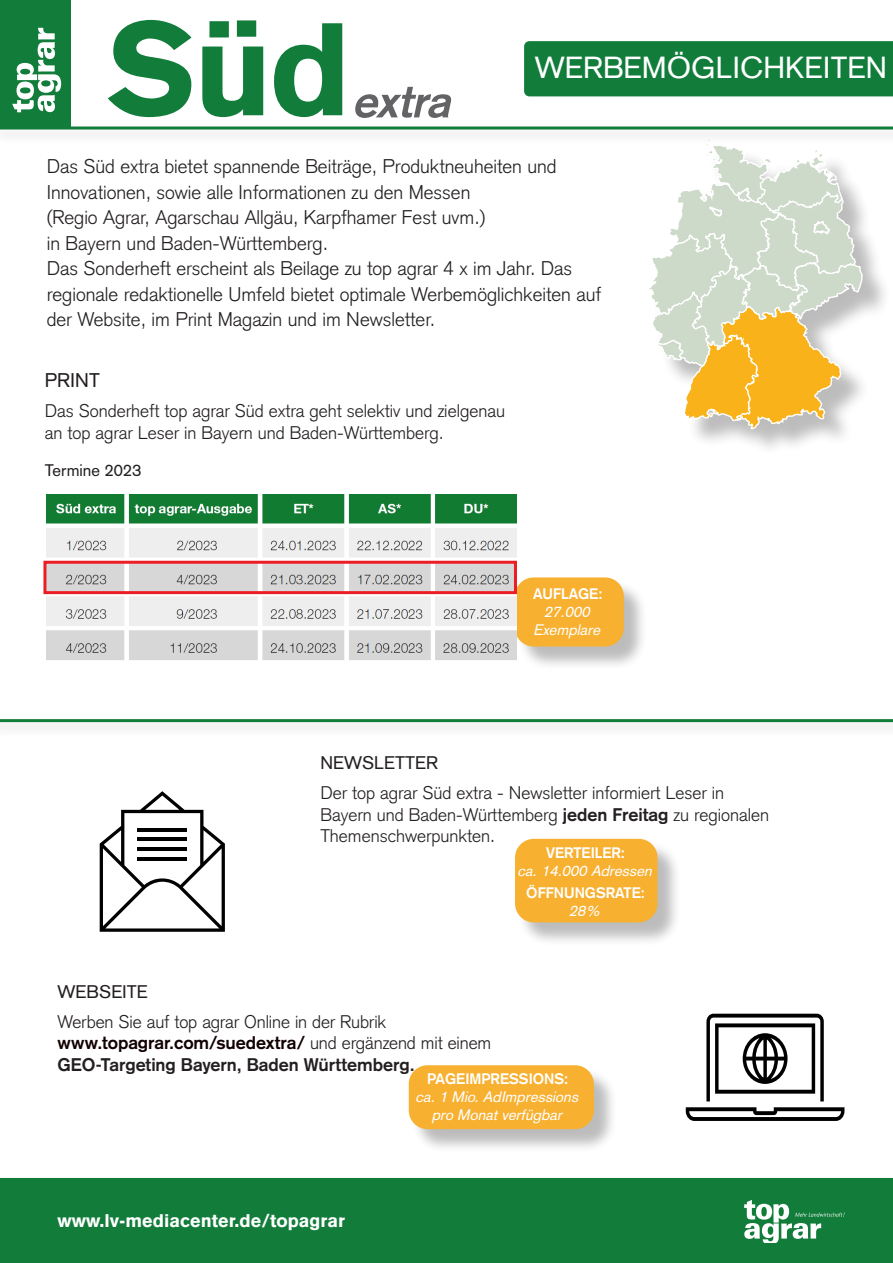
<style>
.page{position:relative;width:893px;height:1263px;background:#fff}
.page>*{position:absolute;margin:0;border:0;box-sizing:border-box;transform-origin:0 0}
.t1{font:30px "Basic Commercial LT Pro";color:#fff}
.t2{font:300 19.5px/25.5px "Basic Commercial LT Pro";color:#231f20}
.t3{font:19.5px "Basic Commercial LT Pro";color:#231f20}
.t4{font:300 18px/21.6px "Basic Commercial LT Pro";color:#231f20}
.t5{font:900 18px "Basic Commercial LT Com";color:#fff}
.t6{font:18px "Basic Commercial LT Pro";color:#231f20}
.t7{font:16.5px "Basic Commercial LT Pro";color:#231f20}
.t8{font:italic 15px/18px "Basic Commercial LT Pro";color:#fff;text-align:center}
.t9{font:700 15px "Basic Commercial LT Pro";color:#fff}
.s1{font-weight:700}
.s2{font-weight:700;color:#110002}
</style>
<div class="page">
<div style="left:0;top:1178px;width:893px;height:85px;background:#127d3b"></div>
<div style="left:524px;top:41px;width:369px;height:55px;background:#127d3b"></div>
<svg style="left:744px;top:1200px;width:100px;height:43px"></svg>
<svg style="left:100px;top:791px;width:125px;height:141px"></svg>
<hr style="left:138px;top:828px;width:49px;height:3px;background:#000">
<hr style="left:138px;top:838px;width:49px;height:3px;background:#000">
<hr style="left:138px;top:848px;width:49px;height:3px;background:#000">
<hr style="left:138px;top:858px;width:49px;height:3px;background:#000">
<div style="left:518px;top:841px;width:163px;height:105px;background:#231f20;opacity:.3"></div>
<div style="left:516px;top:839px;width:141px;height:83px;background:#f7b030;border-radius:18px"></div>
<div style="left:515px;top:839px;width:142px;height:83px;border:2px solid #f7b030;border-radius:18px"></div>
<div style="left:517px;top:580px;width:131px;height:90px;background:#231f20;opacity:.3"></div>
<div style="left:516px;top:578px;width:107px;height:68px;background:#f7b030;border-radius:18px"></div>
<div style="left:515px;top:577px;width:109px;height:69px;border:2px solid #f7b030;border-radius:18px"></div>
<svg style="left:686px;top:1107px;width:158px;height:14px"></svg>
<svg style="left:706px;top:1014px;width:118px;height:87px"></svg>
<div style="left:411px;top:1068px;width:207px;height:85px;background:#231f20;opacity:.3"></div>
<div style="left:410px;top:1066px;width:183px;height:62px;background:#f7b030;border-radius:18px"></div>
<div style="left:409px;top:1065px;width:185px;height:64px;border:2px solid #f7b030;border-radius:18px"></div>
<svg style="left:0;top:126px;width:893px;height:320px"></svg>
<div style="left:0;top:0;width:70px;height:128px;background:#127d3b"></div>
<svg style="left:12px;top:28px;width:49px;height:84px"></svg>
<svg style="left:108px;top:20px;width:234px;height:97px"></svg>
<svg style="left:355px;top:87px;width:96px;height:31px"></svg>
<div style="left:0;top:716px;width:893px;height:21px;background:#231f20;opacity:.2"></div>
<svg style="left:0;top:719px;width:893px;height:3px"></svg>
<img style="left:46px;top:494px;width:471px;height:166px">
<div style="left:43px;top:561px;width:474px;height:33px;border:3px solid #ea1e24"></div>
<p class="t1" style="left:535px;top:50px;width:354px">WERBEMÖGLICHKEITEN</p>
<p class="t2" style="left:47px;top:154px;width:511px">Das Süd extra bietet spannende Beiträge, Produktneuheiten und Innovationen, sowie alle Informationen zu den Messen<br>(Regio Agrar, Agarschau Allgäu, Karpfhamer Fest uvm.)<br>in Bayern und Baden-Württemberg.</p>
<p class="t2" style="left:47px;top:256px;width:556px">Das Sonderheft erscheint als Beilage zu top agrar 4 x im Jahr. Das regionale redaktionelle Umfeld bietet optimale Werbemöglichkeiten auf der Website, im Print Magazin und im Newsletter.</p>
<p class="t3" style="left:45px;top:369px;width:56px">PRINT</p>
<p class="t4" style="left:45px;top:400px;width:462px">Das Sonderheft top agrar Süd extra geht selektiv und zielgenau an top agrar Leser in Bayern und Baden-Württemberg.</p>
<p class="t7" style="left:45px;top:460px;width:98px">Termine 2023</p>
<p class="t9" style="left:533px;top:585px;width:71px">AUFLAGE:</p>
<p class="t8" style="left:535px;top:602px;width:68px">27.000<br>Exemplare</p>
<p class="t6" style="left:320px;top:752px;width:119px">NEWSLETTER</p>
<p class="t4" style="left:320px;top:782px;width:450px">Der top agrar Süd extra - Newsletter informiert Leser in<br>Bayern und Baden-Württemberg <span class="s1">jeden Freitag</span> zu regionalen<br>Themenschwerpunkten.</p>
<p class="t9" style="left:546px;top:844px;width:80px">VERTEILER:</p>
<p class="t8" style="left:518px;top:862px;width:136px">ca. 14.000 Adressen</p>
<p class="t9" style="left:526px;top:884px;width:120px">ÖFFNUNGSRATE:</p>
<p class="t8" style="left:570px;top:902px;width:33px">28%</p>
<p class="t6" style="left:57px;top:981px;width:92px">WEBSEITE</p>
<p class="t4" style="left:57px;top:1011px;width:435px">Werben Sie auf top agrar Online in der Rubrik <span class="s2">www.topagrar.com/suedextra/</span> und ergänzend mit einem<br><span class="s1">GEO-Targeting Bayern, Baden Württemberg.</span></p>
<p class="t9" style="left:427px;top:1070px;width:143px">PAGEIMPRESSIONS:</p>
<p class="t8" style="left:416px;top:1088px;width:164px">ca. 1 Mio. AdImpressions pro Monat verfügbar</p>
<p class="t5" style="left:57px;top:1209px;width:289px">www.lv-mediacenter.de/topagrar</p>
</div>
